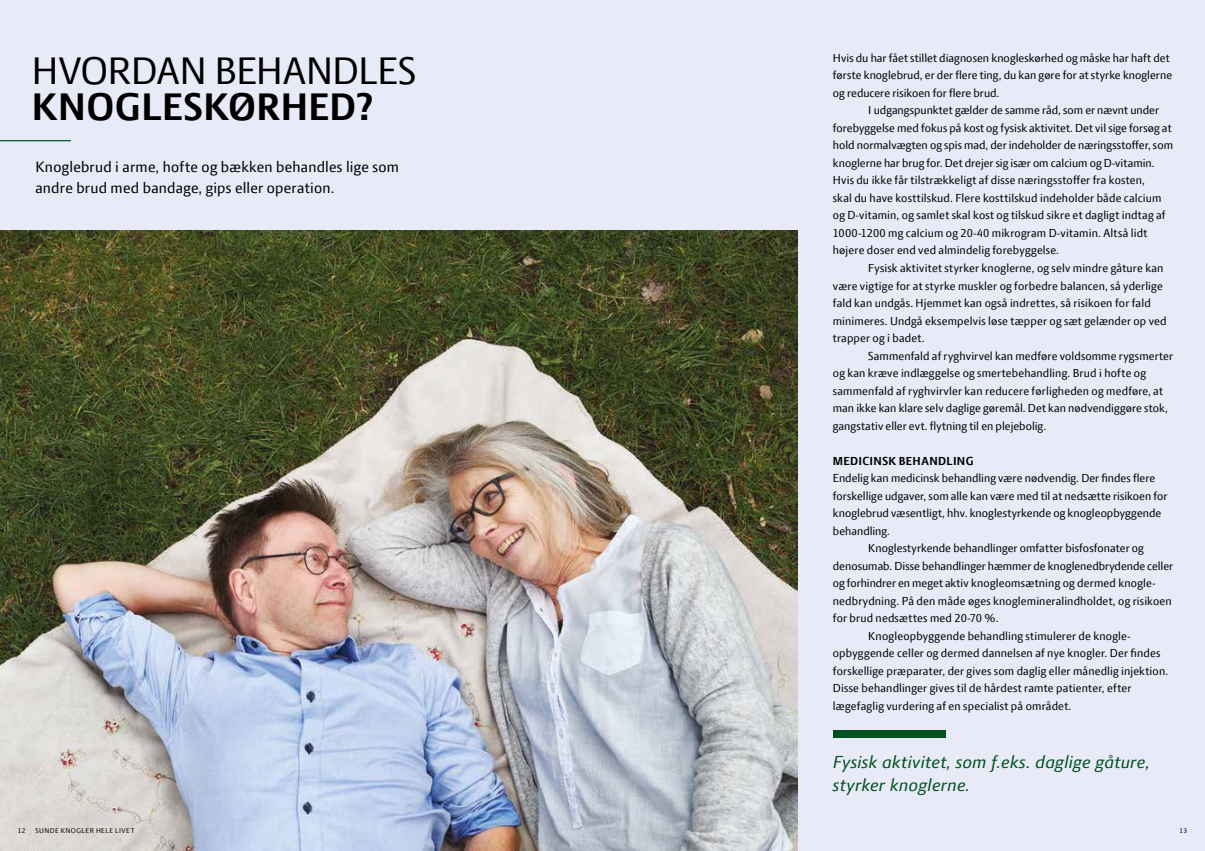
<style>
.page{position:relative;width:1205px;height:851px;background:#fff}
.page>*{position:absolute;margin:0;border:0;box-sizing:border-box;transform-origin:0 0}
.t1{font:41.25px "LF Press Sans";color:#000}
.t2{font:700 41.25px "LF Press Sans";letter-spacing:.015em;color:#000}
.t3{font:italic 18.75px/23.8px "LF Press Sans";letter-spacing:.02em;color:#00511e}
.t4{font:16.25px/21.2px "LF Press Sans";letter-spacing:.015em;color:#000}
.t5{font:12.5px/17.5px "LF Press Sans";letter-spacing:.01em;color:#000}
.t6{font:700 12.5px "LF Press Sans";letter-spacing:.03em;color:#000}
.t7{font:7.5px "LF Press Sans";letter-spacing:.07em;color:#000}
</style>
<div class="page">
<div style="left:0;top:0;width:1205px;height:850px;background:#e8ebf7"></div>
<img style="left:0;top:230px;width:797px;height:620px">
<hr style="left:0;top:140px;width:71px;height:1px;background:#00511e">
<div style="left:833px;top:730px;width:113px;height:8px;background:#00511e"></div>
<h1 class="t1" style="left:32px;top:47px;width:385px">HVORDAN BEHANDLES</h1>
<h1 class="t2" style="left:32px;top:83px;width:343px">KNOGLESKØRHED?</h1>
<h3 class="t4" style="left:35px;top:155px;width:365px">Knoglebrud i arme, hofte og bækken behandles lige som andre brud med bandage, gips eller operation.</h3>
<p class="t5" style="left:833px;top:49px;width:341px">Hvis du har fået stillet diagnosen knogleskørhed og måske har haft det første knoglebrud, er der flere ting, du kan gøre for at styrke knoglerne og reducere risikoen for flere brud.</p>
<p class="t5" style="left:833px;top:101px;width:342px;text-indent:35px">I udgangspunktet gælder de samme råd, som er nævnt under forebyggelse med fokus på kost og fysisk aktivitet. Det vil sige forsøg at hold normalvægten og spis mad, der indeholder de næringsstoffer, som knoglerne har brug for. Det drejer sig især om calcium og D-vitamin.<br>Hvis du ikke får tilstrækkeligt af disse næringsstoffer fra kosten,<br>skal du have kosttilskud. Flere kosttilskud indeholder både calcium og D-vitamin, og samlet skal kost og tilskud sikre et dagligt indtag af 1000-1200 mg calcium og 20-40 mikrogram D-vitamin. Altså lidt højere doser end ved almindelig forebyggelse.</p>
<p class="t5" style="left:833px;top:259px;width:335px;text-indent:35px">Fysisk aktivitet styrker knoglerne, og selv mindre gåture kan være vigtige for at styrke muskler og forbedre balancen, så yderlige fald kan undgås. Hjemmet kan også indrettes, så risikoen for fald minimeres. Undgå eksempelvis løse tæpper og sæt gelænder op ved trapper og i badet.</p>
<p class="t5" style="left:833px;top:346px;width:342px;text-indent:35px">Sammenfald af ryghvirvel kan medføre voldsomme rygsmerter og kan kræve indlæggelse og smertebehandling. Brud i hofte og sammenfald af ryghvirvler kan reducere førligheden og medføre, at man ikke kan klare selv daglige gøremål. Det kan nødvendiggøre stok, gangstativ eller evt. flytning til en plejebolig.</p>
<p class="t6" style="left:833px;top:453px;width:142px">MEDICINSK BEHANDLING</p>
<p class="t5" style="left:833px;top:469px;width:324px">Endelig kan medicinsk behandling være nødvendig. Der findes flere</p>
<p class="t5" style="left:833px;top:486px;width:336px">forskellige udgaver, som alle kan være med til at nedsætte risikoen for</p>
<p class="t5" style="left:833px;top:504px;width:330px">knoglebrud væsentligt, hhv. knoglestyrkende og knogleopbyggende</p>
<p class="t5" style="left:833px;top:521px;width:59px">behandling.</p>
<p class="t5" style="left:868px;top:539px;width:277px">Knoglestyrkende behandlinger omfatter bisfosfonater og</p>
<p class="t5" style="left:833px;top:556px;width:342px">denosumab. Disse behandlinger hæmmer de knoglenedbrydende celler</p>
<p class="t5" style="left:833px;top:574px;width:324px">og forhindrer en meget aktiv knogleomsætning og dermed knogle-</p>
<p class="t5" style="left:833px;top:591px;width:340px">nedbrydning. På den måde øges knoglemineralindholdet, og risikoen</p>
<p class="t5" style="left:833px;top:609px;width:167px">for brud nedsættes med 20-70 %.</p>
<p class="t5" style="left:868px;top:626px;width:264px">Knogleopbyggende behandling stimulerer de knogle-</p>
<p class="t5" style="left:833px;top:644px;width:329px">opbyggende celler og dermed dannelsen af nye knogler. Der findes</p>
<p class="t5" style="left:833px;top:661px;width:337px">forskellige præparater, der gives som daglig eller månedlig injektion.</p>
<p class="t5" style="left:833px;top:679px;width:300px">Disse behandlinger gives til de hårdest ramte patienter, efter</p>
<p class="t5" style="left:833px;top:696px;width:240px">lægefaglig vurdering af en specialist på området.</p>
<h2 class="t3" style="left:833px;top:749px;width:318px">Fysisk aktivitet, som f.eks. daglige gåture, styrker knoglerne.</h2>
<p class="t7" style="left:18px;top:826px;width:9px">12</p>
<p class="t7" style="left:35px;top:826px;width:101px">SUNDE KNOGLER HELE LIVET</p>
<p class="t7" style="left:1179px;top:826px;width:9px">13</p>
</div>
